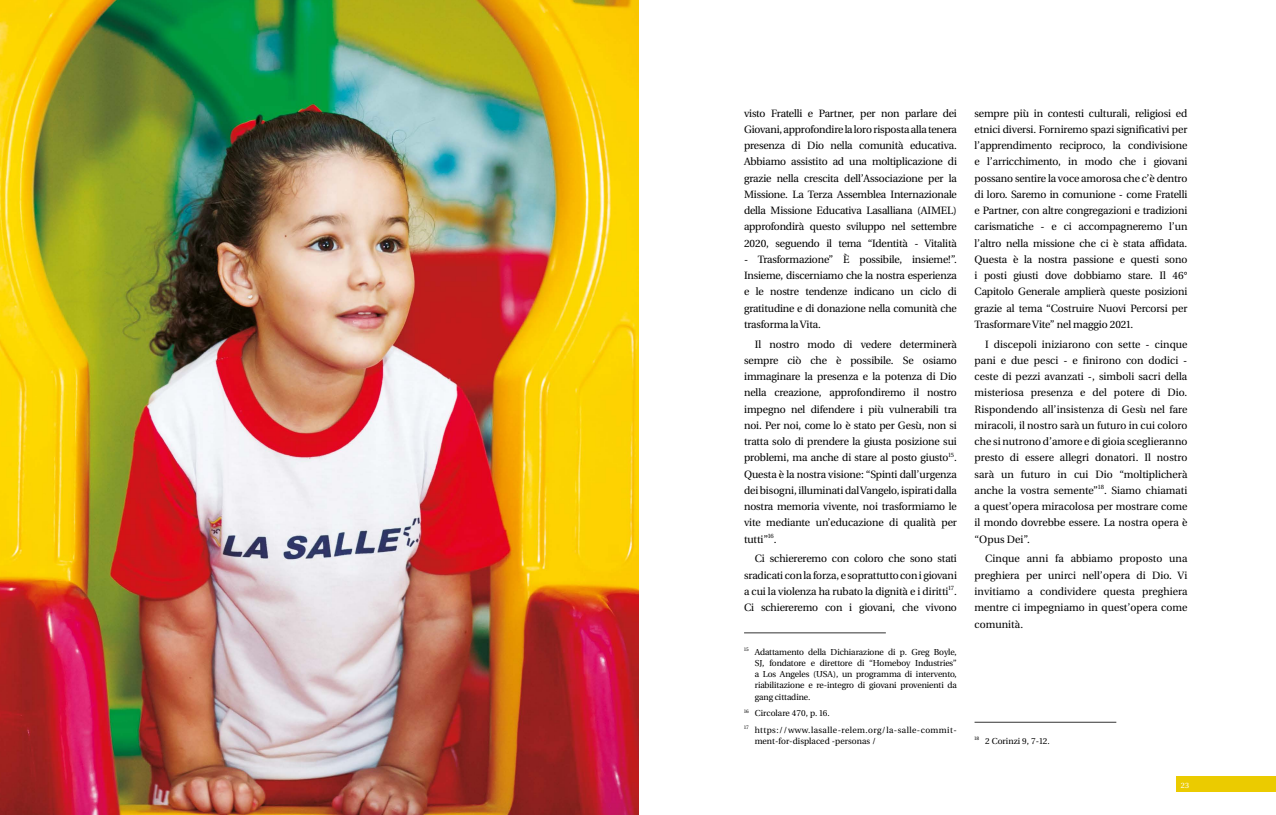
<style>
.page{position:relative;width:1276px;height:815px;background:#fff}
.page>*{position:absolute;margin:0;border:0;box-sizing:border-box;transform-origin:0 0}
.t1{font:13.75px/16.2px "Utopia Headline";color:#000;text-align:justify}
.t2{font:11.25px/11.2px "Utopia Headline";letter-spacing:.005em;color:#000;text-align:justify}
.t3{font:11.25px/16.6px "Utopia Headline";letter-spacing:.035em;color:#000}
.t4{font:10px "Utopia Headline";color:#fff}
</style>
<div class="page">
<img style="left:0;top:0;width:638px;height:815px">
<div style="left:1176px;top:776px;width:100px;height:16px;background:#ebcb00"></div>
<hr style="left:744px;top:633px;width:142px;height:1px;background:#333">
<hr style="left:974px;top:722px;width:142px;height:1px;background:#333">
<p class="t1" style="left:744px;top:105px;width:214px">visto Fratelli e Partner, per non parlare dei Giovani, approfondire la loro risposta alla tenera presenza di Dio nella comunità educativa.<br>Abbiamo assistito ad una moltiplicazione di grazie nella crescita dell’Associazione per la Missione. La Terza Assemblea Internazionale della Missione Educativa Lasalliana (AIMEL) approfondirà questo sviluppo nel settembre 2020, seguendo il tema “Identità - Vitalità</p>
<p class="t1" style="left:744px;top:251px;width:214px">- Trasformazione” È possibile, insieme!”.<br>Insieme, discerniamo che la nostra esperienza e le nostre tendenze indicano un ciclo di gratitudine e di donazione nella comunità che trasforma la Vita.</p>
<p class="t1" style="left:744px;top:336px;width:214px;text-indent:11px">Il nostro modo di vedere determinerà sempre ciò che è possibile. Se osiamo immaginare la presenza e la potenza di Dio nella creazione, approfondiremo il nostro impegno nel difendere i più vulnerabili tra noi. Per noi, come lo è stato per Gesù, non si tratta solo di prendere la giusta posizione sui problemi, ma anche di stare al posto giusto<sup>15</sup>.<br>Questa è la nostra visione: “Spinti dall’urgenza dei bisogni, illuminati dal Vangelo, ispirati dalla nostra memoria vivente, noi trasformiamo le vite mediante un’educazione di qualità per tutti”<sup>16</sup>.</p>
<p class="t1" style="left:744px;top:551px;width:214px;text-indent:11px">Ci schiereremo con coloro che sono stati sradicati con la forza, e soprattutto con i giovani a cui la violenza ha rubato la dignità e i diritti<sup>17</sup>.<br>Ci schiereremo con i giovani, che vivono</p>
<p class="t2" style="left:754px;top:646px;width:204px;text-indent:-11px"><sup>15</sup> Adattamento della Dichiarazione di p. Greg Boyle, SJ, fondatore e direttore di “Homeboy Industries” a Los Angeles (USA), un programma di intervento, riabilitazione e re-integro di giovani provenienti da gang cittadine.</p>
<p class="t3" style="left:744px;top:705px;width:214px"><sup>16</sup> Circolare 470, p. 16.<br><sup>17</sup> https://www.lasalle-relem.org/la-salle-commit-</p>
<p class="t2" style="left:754px;top:736px;width:123px">ment-for-displaced -personas /</p>
<p class="t1" style="left:974px;top:105px;width:214px">sempre più in contesti culturali, religiosi ed etnici diversi. Forniremo spazi significativi per l’apprendimento reciproco, la condivisione e l’arricchimento, in modo che i giovani possano sentire la voce amorosa che c’è dentro di loro. Saremo in comunione - come Fratelli e Partner, con altre congregazioni e tradizioni carismatiche - e ci accompagneremo l’un l’altro nella missione che ci è stata affidata.<br>Questa è la nostra passione e questi sono i posti giusti dove dobbiamo stare. Il 46° Capitolo Generale amplierà queste posizioni grazie al tema “Costruire Nuovi Percorsi per Trasformare Vite” nel maggio 2021.</p>
<p class="t1" style="left:974px;top:336px;width:214px;text-indent:11px">I discepoli iniziarono con sette - cinque pani e due pesci - e finirono con dodici - ceste di pezzi avanzati -, simboli sacri della misteriosa presenza e del potere di Dio.<br>Rispondendo all’insistenza di Gesù nel fare miracoli, il nostro sarà un futuro in cui coloro che si nutrono d’amore e di gioia sceglieranno presto di essere allegri donatori. Il nostro sarà un futuro in cui Dio “moltiplicherà anche la vostra semente”<sup>18</sup>. Siamo chiamati a quest’opera miracolosa per mostrare come il mondo dovrebbe essere. La nostra opera è “Opus Dei”.</p>
<p class="t1" style="left:974px;top:551px;width:214px;text-indent:11px">Cinque anni fa abbiamo proposto una preghiera per unirci nell’opera di Dio. Vi invitiamo a condividere questa preghiera mentre ci impegniamo in quest’opera come comunità.</p>
<p class="t2" style="left:974px;top:736px;width:77px"><sup>18</sup> 2 Corinzi 9, 7-12.</p>
<p class="t4" style="left:1181px;top:780px;width:10px">23</p>
</div>
